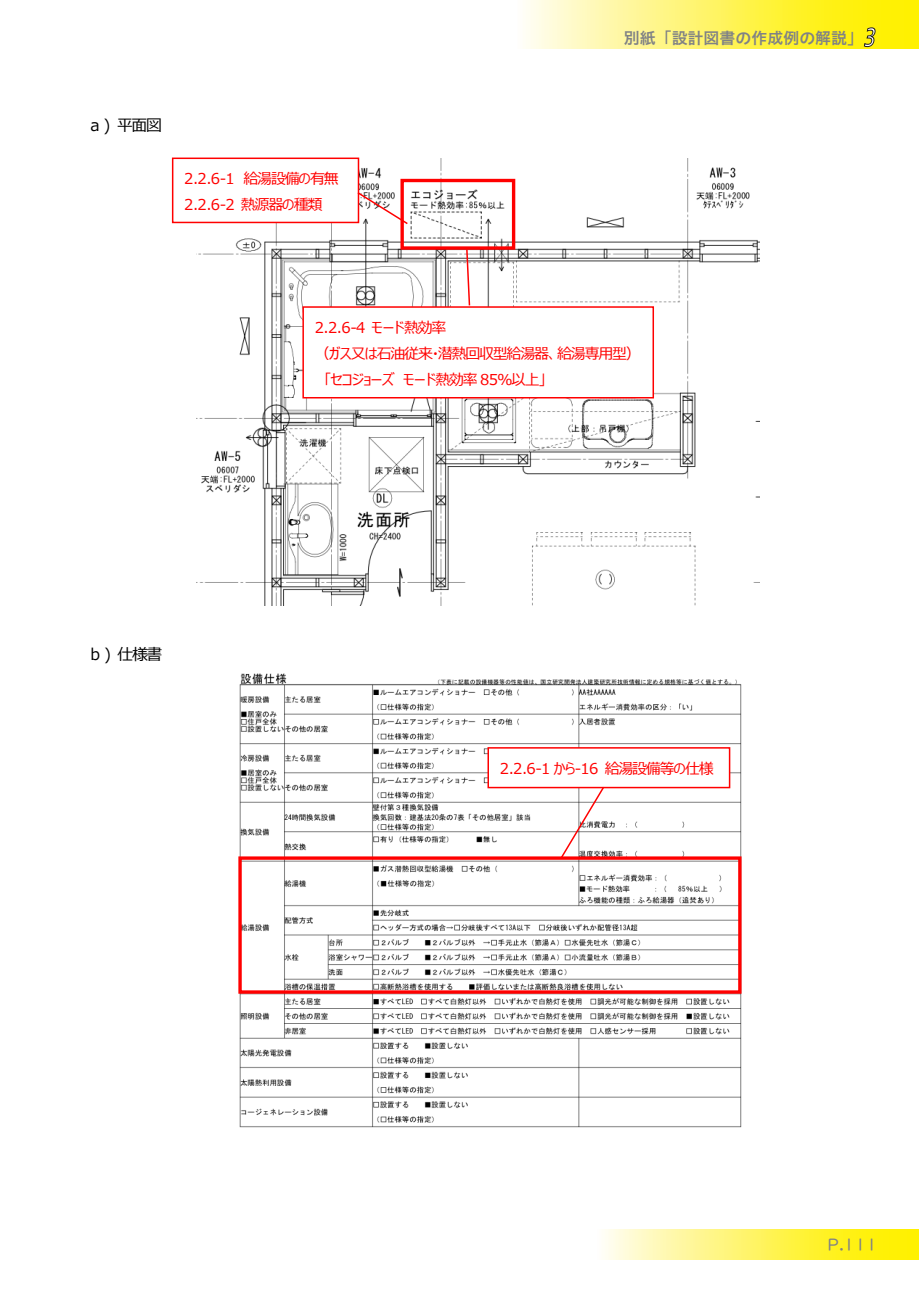
<style>
.page{position:relative;width:919px;height:1289px;background:#fff}
.page>*{position:absolute;margin:0;border:0;box-sizing:border-box;transform-origin:0 0}
.t1{font:16.95px "UD Digi Kyokasho Pro";color:#808285}
.t2{font:15.9px "Hiragino UD Sans Std N W6";color:#808285}
.t3{font:15.9px "Meiryo";letter-spacing:-.085em;color:#000}
.t4{font:15px/26.2px "Meiryo UI";letter-spacing:-.07em;color:#f00}
.t5{font:15px "Meiryo UI";letter-spacing:-.045em;color:#f00}
</style>
<div class="page">
<svg style="left:605px;top:1229px;width:313px;height:30px;background:#fff463"></svg>
<svg style="left:526px;top:0;width:392px;height:49px;background:#fef464"></svg>
<svg style="left:863px;top:27px;width:13px;height:20px"></svg>
<img style="left:238px;top:673px;width:504px;height:454px">
<img style="left:196px;top:158px;width:563px;height:448px">
<div style="left:400px;top:179px;width:115px;height:71px;border:3px solid #f00"></div>
<div style="left:303px;top:307px;width:350px;height:91px;background:#fff"></div>
<div style="left:302px;top:306px;width:352px;height:92px;border:2px solid #f00"></div>
<svg style="left:465px;top:248px;width:6px;height:59px"></svg>
<div style="left:173px;top:158px;width:185px;height:64px;background:#fff"></div>
<div style="left:172px;top:157px;width:187px;height:66px;border:2px solid #f00"></div>
<svg style="left:356px;top:191px;width:53px;height:35px"></svg>
<div style="left:238px;top:856px;width:503px;height:137px;border:3px solid #f00"></div>
<div style="left:488px;top:747px;width:241px;height:40px;background:#fff"></div>
<div style="left:487px;top:747px;width:243px;height:41px;border:2px solid #f00"></div>
<svg style="left:559px;top:785px;width:46px;height:74px"></svg>
<p class="t3" style="left:90px;top:114px;width:73px">a ) 平面図</p>
<p class="t4" style="left:184px;top:166px;width:156px">2.2.6-1 給湯設備の有無<br>2.2.6-2 熱源器の種類</p>
<p class="t2" style="left:623px;top:26px;width:241px">別紙「設計図書の作成例の解説」</p>
<p class="t4" style="left:315px;top:315px;width:133px">2.2.6-4 モード熱効率</p>
<p class="t4" style="left:315px;top:341px;width:327px">（ガス又は石油従来・潜熱回収型給湯器、給湯専用型）</p>
<p class="t5" style="left:324px;top:369px;width:223px">「セコジョーズモード熱効率 85％以上」</p>
<p class="t3" style="left:90px;top:643px;width:74px">b ) 仕様書</p>
<p class="t4" style="left:500px;top:756px;width:215px">2.2.6-1 から-16 給湯設備等の仕様</p>
<p class="t1" style="left:827px;top:1230px;width:51px">P.111</p>
</div>
